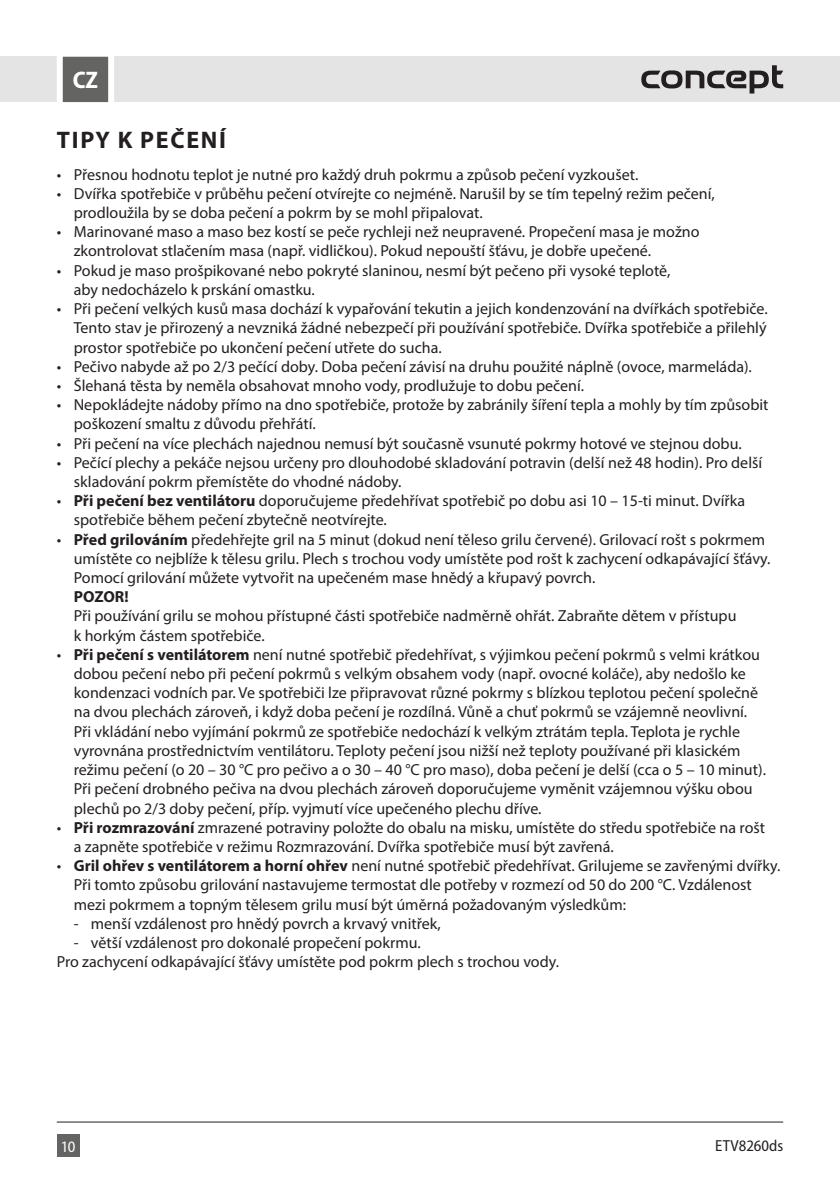
<style>
.page{position:relative;width:840px;height:1191px;background:#fff}
.page>*{position:absolute;margin:0;border:0;box-sizing:border-box;transform-origin:0 0}
.t1{font:700 24px "Myriad Pro";letter-spacing:.07em;color:#231f20}
.t2{font:700 semi-condensed 24px "Myriad Pro";color:#fff}
.t3{font:16px/19.2px "Myriad Pro";color:#231f20}
.t4{font:semi-condensed 16px "Myriad Pro";color:#231f20}
.t5{font:700 16px "Myriad Pro";color:#231f20}
.t6{font:semi-condensed 16px "Myriad Pro";color:#fff}
.s1{font-weight:700}
</style>
<div class="page">
<div style="left:0;top:57px;width:839px;height:45px;background:#e4e4e4"></div>
<div style="left:57px;top:1134px;width:22px;height:23px;background:#646463"></div>
<svg style="left:54px;top:56px;width:63px;height:47px;background:#909090"></svg>
<hr style="left:57px;top:1121px;width:725px;height:1px;background:#231f20">
<svg style="left:641px;top:65px;width:141px;height:28px"></svg>
<h1 class="t2" style="left:73px;top:65px;width:27px">CZ</h1>
<h1 class="t1" style="left:57px;top:125px;width:170px">TIPY K PEČENÍ</h1>
<p class="t3" style="left:57px;top:164px;width:582px">• Přesnou hodnotu teplot je nutné pro každý druh pokrmu a způsob pečení vyzkoušet.</p>
<p class="t3" style="left:74px;top:184px;width:642px;text-indent:-17px">• Dvířka spotřebiče v průběhu pečení otvírejte co nejméně. Narušil by se tím tepelný režim pečení, prodloužila by se doba pečení a pokrm by se mohl připalovat.</p>
<p class="t3" style="left:74px;top:222px;width:627px;text-indent:-17px">• Marinované maso a maso bez kostí se peče rychleji než neupravené. Propečení masa je možno zkontrolovat stlačením masa (např. vidličkou). Pokud nepouští šťávu, je dobře upečené.</p>
<p class="t3" style="left:74px;top:260px;width:597px;text-indent:-17px">• Pokud je maso prošpikované nebo pokryté slaninou, nesmí být pečeno při vysoké teplotě, aby nedocházelo k prskání omastku.</p>
<p class="t3" style="left:74px;top:299px;width:695px;text-align:justify;text-indent:-17px">• Při pečení velkých kusů masa dochází k vypařování tekutin a jejich kondenzování na dvířkách spotřebiče.<br>Tento stav je přirozený a nevzniká žádné nebezpečí při používání spotřebiče. Dvířka spotřebiče a přilehlý prostor spotřebiče po ukončení pečení utřete do sucha.</p>
<p class="t3" style="left:57px;top:356px;width:696px">• Pečivo nabyde až po 2/3 pečící doby. Doba pečení závisí na druhu použité náplně (ovoce, marmeláda).</p>
<p class="t3" style="left:57px;top:376px;width:528px">• Šlehaná těsta by neměla obsahovat mnoho vody, prodlužuje to dobu pečení.</p>
<p class="t3" style="left:74px;top:395px;width:696px;text-indent:-17px">• Nepokládejte nádoby přímo na dno spotřebiče, protože by zabránily šíření tepla a mohly by tím způsobit poškození smaltu z důvodu přehřátí.</p>
<p class="t3" style="left:57px;top:433px;width:686px">• Při pečení na více plechách najednou nemusí být současně vsunuté pokrmy hotové ve stejnou dobu.</p>
<p class="t3" style="left:74px;top:452px;width:689px;text-indent:-17px">• Pečící plechy a pekáče nejsou určeny pro dlouhodobé skladování potravin (delší než 48 hodin). Pro delší skladování pokrm přemístěte do vhodné nádoby.</p>
<p class="t3" style="left:74px;top:491px;width:672px;text-indent:-17px">• <span class="s1">Při pečení bez ventilátoru</span> doporučujeme předehřívat spotřebič po dobu asi 10 – 15-ti minut. Dvířka spotřebiče během pečení zbytečně neotvírejte.</p>
<p class="t3" style="left:74px;top:529px;width:697px;text-indent:-17px">• <span class="s1">Před grilováním</span> předehřejte gril na 5 minut (dokud není těleso grilu červené). Grilovací rošt s pokrmem umístěte co nejblíže k tělesu grilu. Plech s trochou vody umístěte pod rošt k zachycení odkapávající šťávy.<br>Pomocí grilování můžete vytvořit na upečeném mase hnědý a křupavý povrch.</p>
<p class="t5" style="left:74px;top:586px;width:56px">POZOR!</p>
<p class="t3" style="left:74px;top:606px;width:664px">Při používání grilu se mohou přístupné části spotřebiče nadměrně ohřát. Zabraňte dětem v přístupu k horkým částem spotřebiče.</p>
<p class="t3" style="left:74px;top:644px;width:693px;text-indent:-17px">• <span class="s1">Při pečení s ventilátorem</span> není nutné spotřebič předehřívat, s výjimkou pečení pokrmů s velmi krátkou dobou pečení nebo při pečení pokrmů s velkým obsahem vody (např. ovocné koláče), aby nedošlo ke kondenzaci vodních par. Ve spotřebiči lze připravovat různé pokrmy s blízkou teplotou pečení společně na dvou plechách zároveň, i když doba pečení je rozdílná. Vůně a chuť pokrmů se vzájemně neovlivní.<br>Při vkládání nebo vyjímání pokrmů ze spotřebiče nedochází k velkým ztrátám tepla. Teplota je rychle vyrovnána prostřednictvím ventilátoru. Teploty pečení jsou nižší než teploty používané při klasickém režimu pečení (o 20 – 30 °C pro pečivo a o 30 – 40 °C pro maso), doba pečení je delší (cca o 5 – 10 minut).<br>Při pečení drobného pečiva na dvou plechách zároveň doporučujeme vyměnit vzájemnou výšku obou plechů po 2/3 doby pečení, příp. vyjmutí více upečeného plechu dříve.</p>
<p class="t3" style="left:74px;top:817px;width:692px;text-indent:-17px">• <span class="s1">Při rozmrazování</span> zmrazené potraviny položte do obalu na misku, umístěte do středu spotřebiče na rošt a zapněte spotřebiče v režimu Rozmrazování. Dvířka spotřebiče musí být zavřená.</p>
<p class="t3" style="left:74px;top:856px;width:707px;text-indent:-17px">• <span class="s1">Gril ohřev s ventilátorem a horní ohřev</span> není nutné spotřebič předehřívat. Grilujeme se zavřenými dvířky.<br>Při tomto způsobu grilování nastavujeme termostat dle potřeby v rozmezí od 50 do 200 °C. Vzdálenost mezi pokrmem a topným tělesem grilu musí být úměrná požadovaným výsledkům:</p>
<p class="t3" style="left:74px;top:913px;width:368px">- menší vzdálenost pro hnědý povrch a krvavý vnitřek,</p>
<p class="t3" style="left:57px;top:932px;width:503px;text-indent:17px">- větší vzdálenost pro dokonalé propečení pokrmu.<br>Pro zachycení odkapávající šťávy umístěte pod pokrm plech s trochou vody.</p>
<p class="t6" style="left:61px;top:1136px;width:16px">10</p>
<p class="t4" style="left:714px;top:1135px;width:69px">ETV8260ds</p>
</div>
